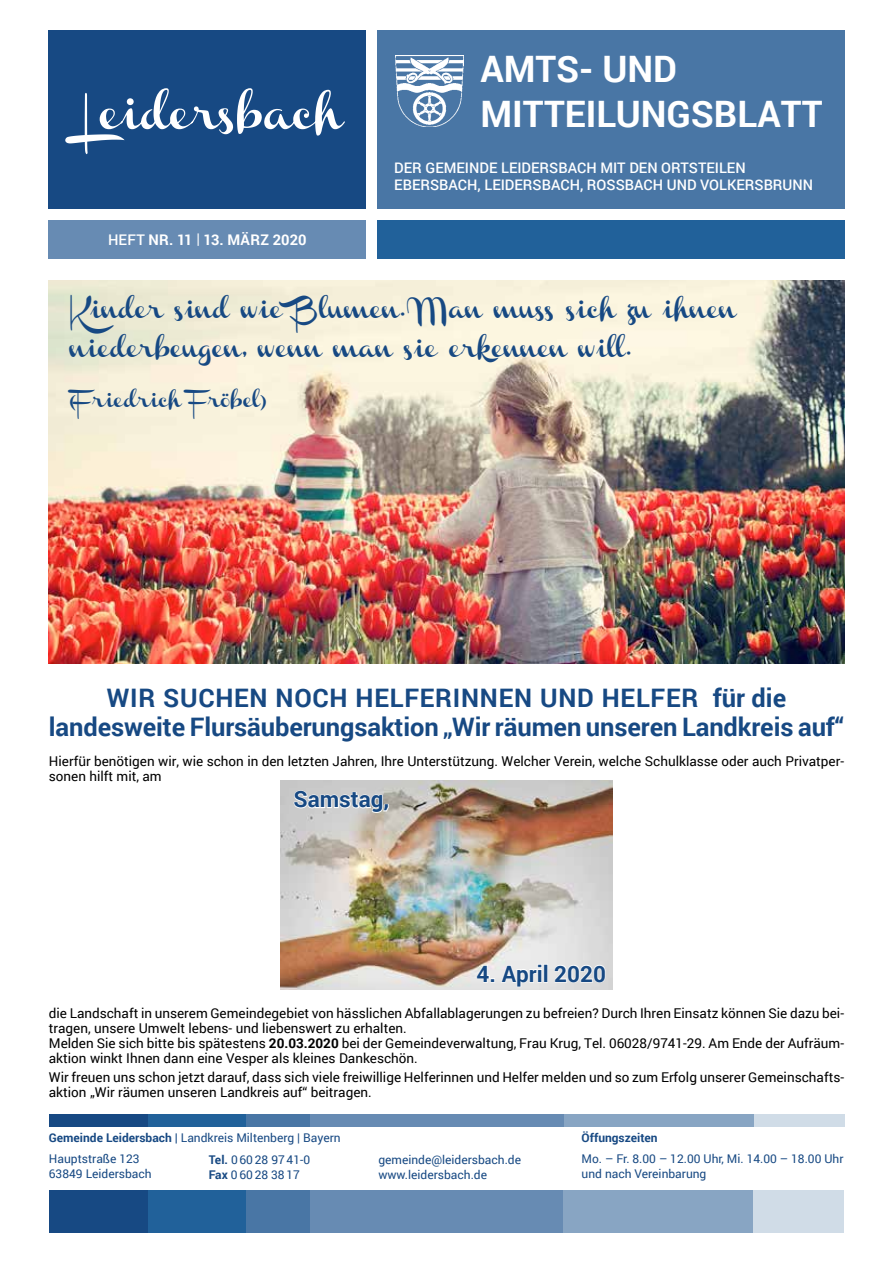
<style>
.page{position:relative;width:893px;height:1263px;background:#fff}
.page>*{position:absolute;margin:0;border:0;box-sizing:border-box;transform-origin:0 0}
.t1{font:700 36.45px/45px "Roboto";color:#fff}
.t2{font:700 25.5px/28.5px "Roboto";letter-spacing:-.005em;color:#174983;text-align:center}
.t3{font:700 22.5px "Roboto";color:#174983}
.t4{font:18.75px/39px "Channel";color:#174983}
.t5{font:15px "Channel";color:#174983}
.t6{font:700 14.7px "Roboto";letter-spacing:.01em;color:#fff}
.t7{font:500 14.55px/17.4px "Roboto";color:#fff}
.t8{font:13.5px/15px "Roboto";color:#000}
.t9{font:12px/15px "Roboto";color:#174983}
.t10{font:700 12px "Roboto";color:#174983}
.s1{font-weight:500}
.s2{font-weight:400}
.s3{font-weight:700}
</style>
<div class="page">
<div style="left:48px;top:30px;width:318px;height:178px;background:#174983"></div>
<svg style="left:65px;top:88px;width:280px;height:66px"></svg>
<div style="left:377px;top:30px;width:468px;height:178px;background:#4976a5"></div>
<div style="left:48px;top:220px;width:318px;height:39px;background:#678bb3"></div>
<div style="left:377px;top:220px;width:468px;height:39px;background:#21619a"></div>
<img style="left:396px;top:55px;width:67px;height:72px">
<div style="left:49px;top:1191px;width:100px;height:42px;background:#174983"></div>
<div style="left:148px;top:1191px;width:98px;height:42px;background:#21619a"></div>
<div style="left:246px;top:1191px;width:64px;height:42px;background:#4976a5"></div>
<div style="left:310px;top:1191px;width:264px;height:42px;background:#678bb3"></div>
<div style="left:563px;top:1191px;width:197px;height:42px;background:#88a5c3"></div>
<div style="left:753px;top:1191px;width:91px;height:42px;background:#d0dce7"></div>
<div style="left:49px;top:1114px;width:100px;height:13px;background:#174983"></div>
<div style="left:149px;top:1114px;width:98px;height:13px;background:#21619a"></div>
<div style="left:247px;top:1114px;width:63px;height:13px;background:#4976a5"></div>
<div style="left:310px;top:1114px;width:264px;height:13px;background:#678bb3"></div>
<div style="left:564px;top:1114px;width:196px;height:13px;background:#88a5c3"></div>
<div style="left:754px;top:1114px;width:90px;height:13px;background:#d0dce7"></div>
<img style="left:49px;top:281px;width:795px;height:382px">
<img style="left:281px;top:781px;width:331px;height:209px">
<svg style="left:293px;top:789px;width:97px;height:25px"></svg>
<svg style="left:476px;top:959px;width:66px;height:29px"></svg>
<div style="left:543px;top:964px;width:5px;height:18px;border:2px solid #fff"></div>
<svg style="left:553px;top:964px;width:53px;height:19px"></svg>
<p class="t6" style="left:108px;top:229px;width:200px"><span class="s1">HEFT</span> NR. 11 <span class="s2">|</span> 13. März 2020</p>
<h1 class="t1" style="left:480px;top:45px;width:344px">AMTS- UND<br>MITTEILUNGSBLATT</h1>
<p class="t7" style="left:394px;top:158px;width:353px">DER GEMEINDE LEIDERSBACH MIT DEN ORTSTEILEN<br>EBERSBACH, LEIDERSBACH, ROSS</p>
<p class="t7" style="left:625px;top:176px;width:190px">BACH UND VOLKERSBRUNN</p>
<h3 class="t4" style="left:70px;top:292px;width:668px">Kinder sind wie Blumen. Man muss sich zu ihnen niederbeugen, wenn man sie erkennen will.</h3>
<p class="t5" style="left:70px;top:393px;width:197px">(Friedrich Fröbel)</p>
<h2 class="t2" style="left:49px;top:683px;width:797px">WIR SUCHEN NOCH HELFERINNEN UND HELFER für die landesweite Flursäuberungsaktion „Wir räumen unseren Landkreis auf“</h2>
<p class="t8" style="left:49px;top:753px;width:797px">Hierfür benötigen wir, wie schon in den letzten Jahren, Ihre Unterstützung. Welcher Verein, welche Schulklasse oder auch Privatper&shy;sonen hilft mit, am</p>
<h3 class="t3" style="left:293px;top:783px;width:97px">Samstag,</h3>
<h3 class="t3" style="left:477px;top:958px;width:131px">4. April 2020</h3>
<p class="t8" style="left:49px;top:1005px;width:797px">die Landschaft in unserem Gemeindegebiet von hässlichen Abfallablagerungen zu befreien? Durch Ihren Einsatz können Sie dazu bei&shy;tragen, unsere Umwelt lebens- und liebenswert zu erhalten.<br>Melden Sie sich bitte bis spätestens <span class="s3">20.03.2020</span> bei der Gemeindeverwaltung, Frau Krug, Tel. 06028/9741-29. Am Ende der Aufräum&shy;aktion winkt Ihnen dann eine Vesper als kleines Dankeschön.</p>
<p class="t8" style="left:49px;top:1069px;width:797px">Wir freuen uns schon jetzt darauf, dass sich viele freiwillige Helferinnen und Helfer melden und so zum Erfolg unserer Gemeinschafts&shy;aktion „Wir räumen unseren Landkreis auf“ beitragen.</p>
<p class="t9" style="left:49px;top:1127px;width:293px;line-height:21px"><span class="s3">Gemeinde Leidersbach |</span> Landkreis Miltenberg | Bayern<br>Hauptstraße 123</p>
<p class="t9" style="left:49px;top:1166px;width:104px">63849 Leidersbach</p>
<p class="t9" style="left:209px;top:1151px;width:103px"><span class="s3">Tel.</span> 0 60 28 97 41-0<br><span class="s3">Fax</span> 0 60 28 38 17</p>
<p class="t9" style="left:378px;top:1151px;width:144px">gemeinde@leidersbach.de www.leidersbach.de</p>
<p class="t10" style="left:582px;top:1129px;width:78px">Öffungszeiten</p>
<p class="t9" style="left:582px;top:1151px;width:263px">Mo. – Fr. 8.00 – 12.00 Uhr, Mi. 14.00 – 18.00 Uhr und nach Vereinbarung</p>
</div>
